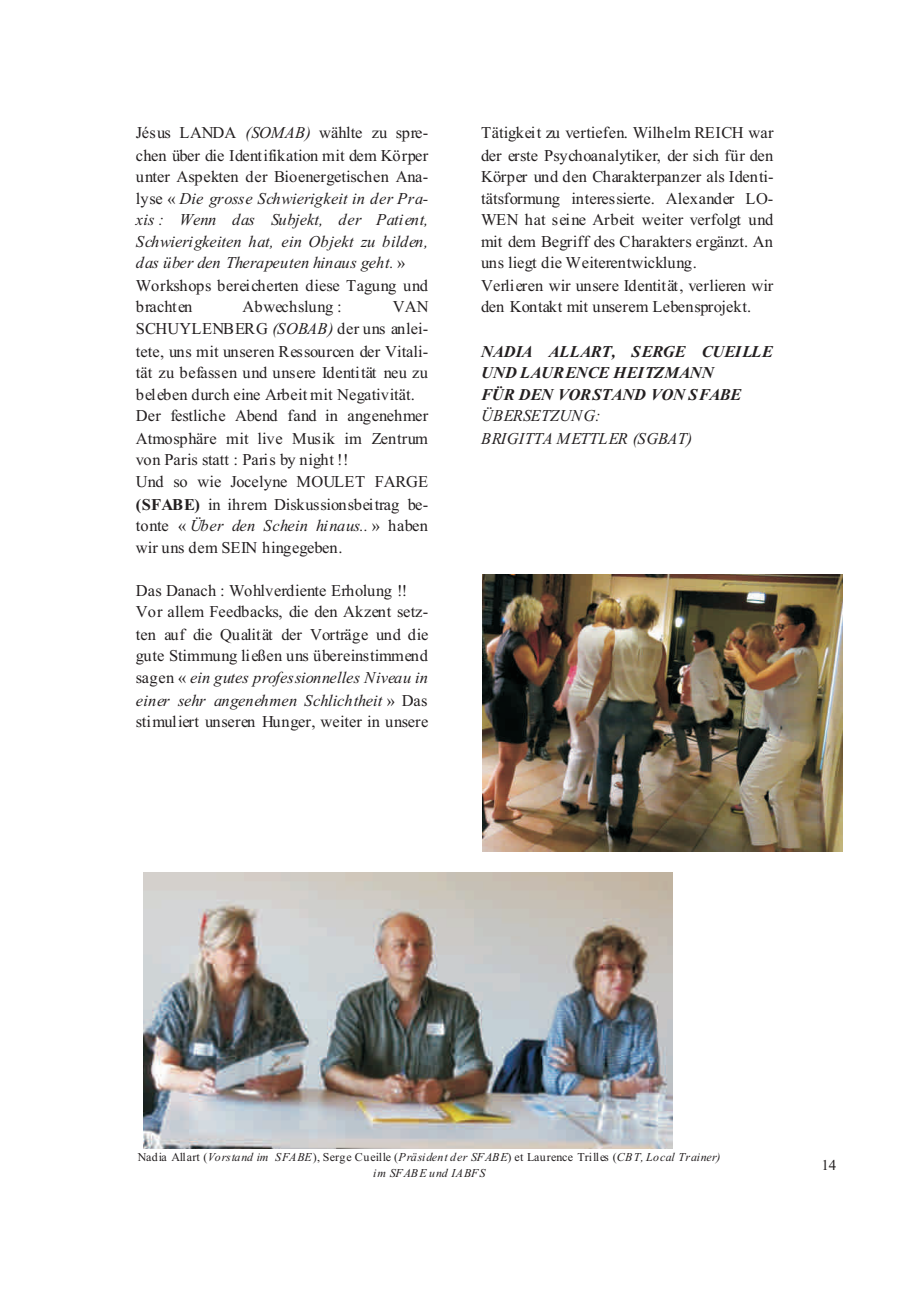
<style>
.page{position:relative;width:920px;height:1290px;background:#fff}
.page>*{position:absolute;margin:0;border:0;box-sizing:border-box;transform-origin:0 0}
.t1{font:16.5px/22.5px "Times New Roman";color:#231f20}
.t2{font:italic 16.5px/22.5px "Times New Roman";color:#231f20}
.t3{font:italic 700 16.5px/21px "Times New Roman";color:#231f20}
.t4{font:15px "Times New Roman";color:#231f20}
.t5{font:italic 12px/16px "Times New Roman";letter-spacing:.03em;color:#231f20;text-align:center}
.s1{font-style:italic}
.s2{font-weight:700}
.s3{font-style:normal}
</style>
<div class="page">
<img style="left:483px;top:575px;width:360px;height:276px">
<img style="left:144px;top:872px;width:529px;height:277px">
<p class="t1" style="left:136px;top:123px;width:294px">Jésus LANDA <span class="s1">(SOMAB)</span> wählte zu spre&shy;chen über die Identifikation mit dem Körper</p>
<p class="t1" style="left:136px;top:166px;width:294px">unter Aspekten der Bioenergetischen Ana&shy;lyse « <span class="s1">Die grosse Schwierigkeit in der Pra-</span></p>
<p class="t2" style="left:136px;top:210px;width:294px">xis : Wenn das Subjekt, der Patient,<br>Schwierigkeiten hat, ein Objekt zu bilden,</p>
<p class="t1" style="left:136px;top:253px;width:293px"><span class="s1">das über den Therapeuten hinaus geht.</span> »<br>Workshops bereicherten diese Tagung und</p>
<p class="t1" style="left:136px;top:297px;width:58px">brachten</p>
<p class="t1" style="left:243px;top:297px;width:101px">Abwechslung :</p>
<p class="t1" style="left:136px;top:297px;width:294px;text-align:justify;text-indent:257px">VAN SCHUYLENBERG <span class="s1">(SOBAB)</span> der uns anlei&shy;tete, uns mit unseren Ressourcen der Vitali-</p>
<p class="t1" style="left:136px;top:363px;width:293px">tät zu befassen und unsere Identität neu zu beleben durch eine Arbeit mit Negativität.</p>
<p class="t1" style="left:136px;top:406px;width:294px">Der festliche Abend fand in angenehmer<br>Atmosphäre mit live Musik im Zentrum</p>
<p class="t1" style="left:136px;top:449px;width:294px">von Paris statt : Paris by night !!<br>Und so wie Jocelyne MOULET FARGE <span class="s2">(SFABE)</span> in ihrem Diskussionsbeitrag be-</p>
<p class="t1" style="left:136px;top:515px;width:293px">tonte « <span class="s1">Über den Schein hinaus..</span> » haben wir uns dem SEIN hingegeben.</p>
<p class="t1" style="left:136px;top:582px;width:294px;line-height:21px">Das Danach : Wohlverdiente Erholung !!<br>Vor allem Feedbacks, die den Akzent setz-</p>
<p class="t1" style="left:136px;top:625px;width:294px;line-height:21px">ten auf die Qualität der Vorträge und die gute Stimmung ließen uns übereinstimmend</p>
<p class="t2" style="left:136px;top:668px;width:294px"><span class="s3">sagen «</span> ein gutes professionnelles Niveau in einer sehr angenehmen Schlichtheit <span class="s3">» Das</span></p>
<p class="t1" style="left:136px;top:711px;width:294px">stimuliert unseren Hunger, weiter in unsere</p>
<p class="t1" style="left:481px;top:123px;width:294px">Tätigkeit zu vertiefen. Wilhelm REICH war der erste Psychoanalytiker, der sich für den</p>
<p class="t1" style="left:481px;top:166px;width:294px">Körper und den Charakterpanzer als Identi&shy;tätsformung interessierte. Alexander LO-</p>
<p class="t1" style="left:481px;top:210px;width:293px">WEN hat seine Arbeit weiter verfolgt und mit dem Begriff des Charakters ergänzt. An</p>
<p class="t1" style="left:481px;top:253px;width:294px">uns liegt die Weiterentwicklung.<br>Verlieren wir unsere Identität, verlieren wir</p>
<p class="t1" style="left:481px;top:297px;width:271px">den Kontakt mit unserem Lebensprojekt.</p>
<p class="t3" style="left:481px;top:342px;width:293px">NADIA ALLART, SERGE CUEILLE<br>UND LAURENCE HEITZMANN</p>
<p class="t3" style="left:481px;top:386px;width:262px">FÜR DEN VORSTAND VON SFABE</p>
<p class="t2" style="left:481px;top:406px;width:213px">ÜBERSETZUNG:<br>BRIGITTA METTLER (SGBAT)</p>
<p class="t5" style="left:138px;top:1150px;width:584px"><span class="s3">Nadia Allart (</span>Vorstand im SFABE<span class="s3">), Serge Cueille (</span>Präsident der SFABE<span class="s3">) et Laurence Trilles (</span>CBT, Local Trainer) im SFABE und IABFS</p>
<p class="t4" style="left:821px;top:1160px;width:16px">14</p>
</div>
